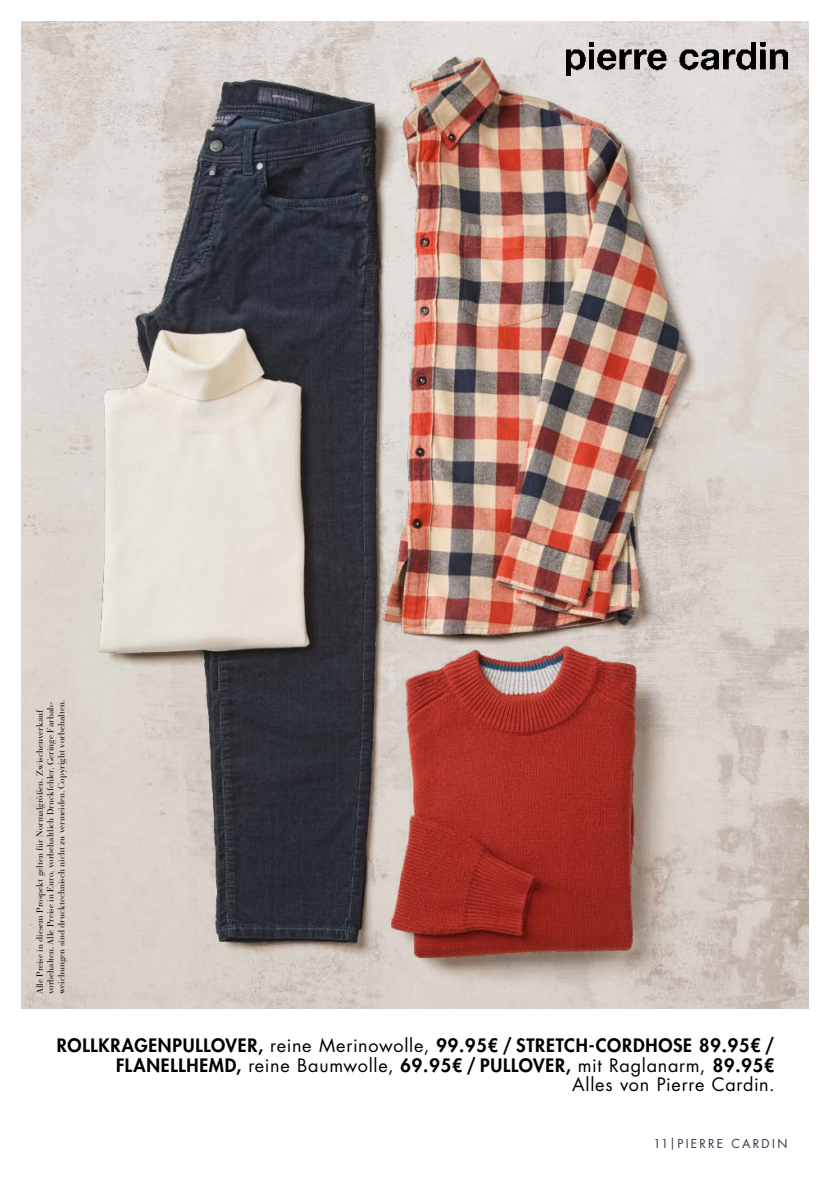
<style>
.page{position:relative;width:830px;height:1191px;background:#fff}
.page>*{position:absolute;margin:0;border:0;box-sizing:border-box;transform-origin:0 0}
.t1{font:800 18px/19.5px "Futura Std";letter-spacing:.045em;color:#000;text-align:right}
.t2{font:12px "Futura Std";letter-spacing:.185em;color:#36354b}
.t3{font:9px/10.8px "Bauer Bodoni Std";color:#000}
.s1{font-weight:400}
</style>
<div class="page">
<img style="left:21px;top:21px;width:787px;height:987px">
<img style="left:41px;top:43px;width:767px;height:957px">
<p class="t3" style="left:34px;top:994px;width:296px;rotate:-90deg">Alle Preise in diesem Prospekt gelten für Normalgrößen. Zwischenverkauf vorbehalten. Alle Preise in Euro, vorbehaltlich Druckfehler. Geringe Farbab&shy;weichungen sind drucktechnisch nicht zu vermeiden. Copyright vorbehalten.</p>
<h1 class="t1" style="left:57px;top:1035px;width:718px">ROLLKRAGENPULLOVER, <span class="s1">reine Merinowolle,</span> 99.95€ / STRETCH-CORDHOSE 89.95€ /<br>FLANELLHEMD, <span class="s1">reine Baumwolle,</span> 69.95€ / PULLOVER, <span class="s1">mit Raglanarm,</span> 89.95€<br><span class="s1">Alles von Pierre Cardin.</span></h1>
<h2 class="t2" style="left:653px;top:1136px;width:135px">11|PIERRE CARDIN</h2>
</div>
